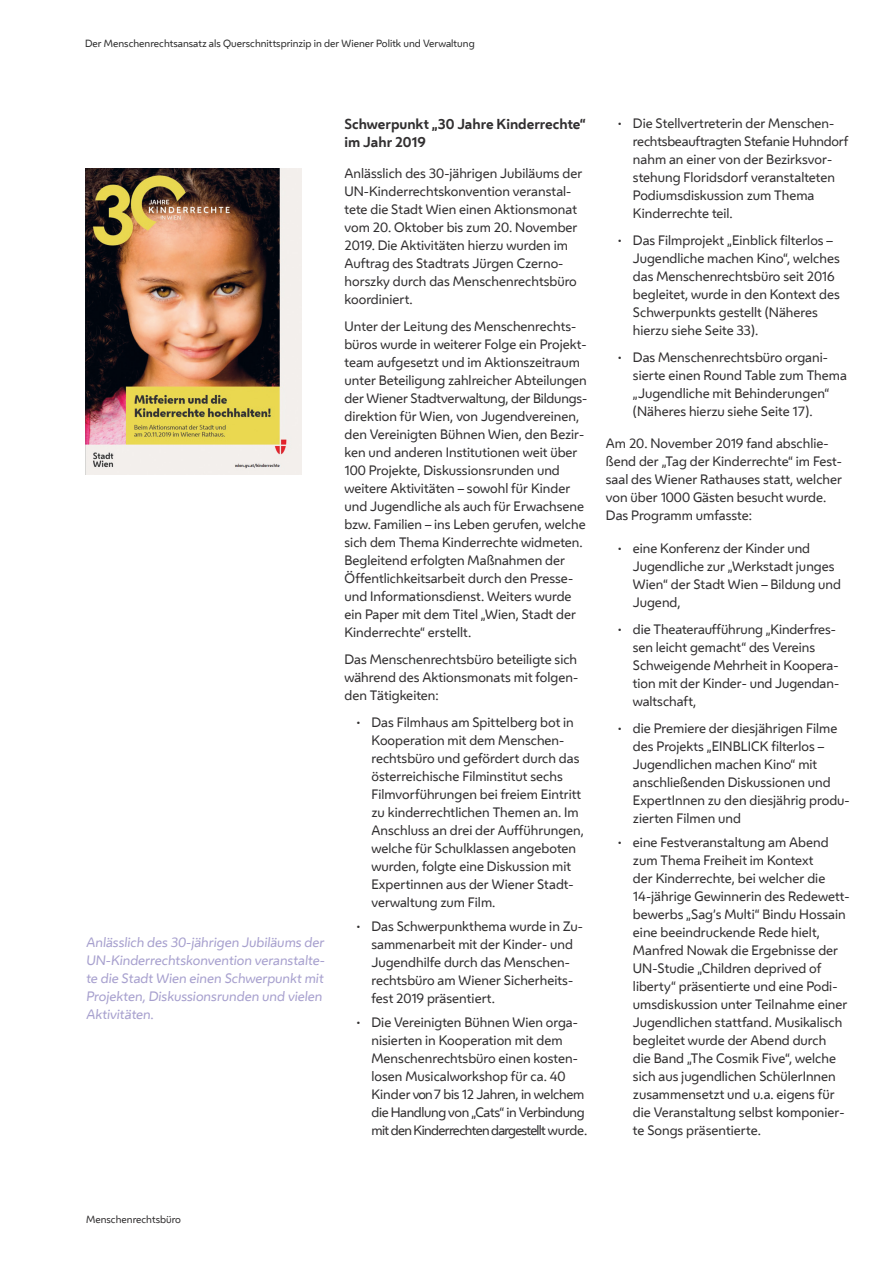
<style>
.page{position:relative;width:893px;height:1263px;background:#fff}
.page>*{position:absolute;margin:0;border:0;box-sizing:border-box;transform-origin:0 0}
.t1{font:700 13.5px/18px "Wiener Melange";color:#312f30}
.t2{font:12.75px/18px "Wiener Melange";color:#312f30}
.t3{font:12.75px/18px "Wiener Melange";color:#a7a0ce}
.t4{font:9.75px "Wiener Melange";color:#2e2e2e}
.t5{font:9.75px "Wiener Melange";color:#312f30}
</style>
<div class="page">
<img style="left:85px;top:169px;width:216px;height:305px">
<p class="t4" style="left:85px;top:38px;width:391px">Der Menschenrechtsansatz als Querschnittsprinzip in der Wiener Politk und Verwaltung</p>
<p class="t3" style="left:86px;top:934px;width:241px">Anlässlich des 30-jährigen Jubiläums der UN-Kinderrechtskonvention veranstalte&shy;te die Stadt Wien einen Schwerpunkt mit Projekten, Diskussionsrunden und vielen Aktivitäten.</p>
<h5 class="t1" style="left:344px;top:115px;width:243px">Schwerpunkt „30 Jahre Kinderrechte“ im Jahr 2019</h5>
<p class="t2" style="left:344px;top:165px;width:239px">Anlässlich des 30-jährigen Jubiläums der UN-Kinderrechtskonvention veranstal&shy;tete die Stadt Wien einen Aktionsmonat vom 20. Oktober bis zum 20. November 2019. Die Aktivitäten hierzu wurden im Auftrag des Stadtrats Jürgen Czerno&shy;horszky durch das Menschenrechtsbüro koordiniert.</p>
<p class="t2" style="left:344px;top:318px;width:244px">Unter der Leitung des Menschenrechts&shy;büros wurde in weiterer Folge ein Projekt&shy;team aufgesetzt und im Aktionszeitraum unter Beteiligung zahlreicher Abteilungen der Wiener Stadtverwaltung, der Bildungs&shy;direktion für Wien, von Jugendvereinen, den Vereinigten Bühnen Wien, den Bezir&shy;ken und anderen Institutionen weit über 100 Projekte, Diskussionsrunden und weitere Aktivitäten – sowohl für Kinder und Jugendliche als auch für Erwachsene bzw. Familien – ins Leben gerufen, welche sich dem Thema Kinderrechte widmeten.<br>Begleitend erfolgten Maßnahmen der Öffentlichkeitsarbeit durch den Presse&shy;und Informationsdienst. Weiters wurde ein Paper mit dem Titel „Wien, Stadt der Kinderrechte“ erstellt.</p>
<p class="t2" style="left:344px;top:651px;width:235px;text-align:justify">Das Menschenrechtsbüro beteiligte sich während des Aktionsmonats mit folgen&shy;den Tätigkeiten:</p>
<p class="t2" style="left:371px;top:714px;width:214px;text-indent:-17px">• Das Filmhaus am Spittelberg bot in Kooperation mit dem Menschen&shy;rechtsbüro und gefördert durch das österreichische Filminstitut sechs Filmvorführungen bei freiem Eintritt zu kinderrechtlichen Themen an. Im Anschluss an drei der Aufführungen, welche für Schulklassen angeboten wurden, folgte eine Diskussion mit Expertinnen aus der Wiener Stadt&shy;verwaltung zum Film.</p>
<p class="t2" style="left:371px;top:918px;width:213px;text-indent:-17px">• Das Schwerpunkthema wurde in Zu&shy;sammenarbeit mit der Kinder- und<br>Jugendhilfe durch das Menschen&shy;rechtsbüro am Wiener Sicherheits&shy;fest 2019 präsentiert.</p>
<p class="t2" style="left:371px;top:1014px;width:217px;text-indent:-17px">• Die Vereinigten Bühnen Wien orga&shy;nisierten in Kooperation mit dem Menschenrechtsbüro einen kosten&shy;losen Musicalworkshop für ca. 40<br>Kinder von7 bis 12 Jahren, in welchem die Handlung von „Cats“ in Verbindung mit den Kinderrechten dargestellt wurde.</p>
<p class="t2" style="left:633px;top:114px;width:217px;text-indent:-17px">• Die Stellvertreterin der Menschen&shy;rechtsbeauftragten Stefanie Huhndorf nahm an einer von der Bezirksvor&shy;stehung Floridsdorf veranstalteten Podiumsdiskussion zum Thema Kinderrechte teil.</p>
<p class="t2" style="left:633px;top:232px;width:208px;text-indent:-17px">• Das Filmprojekt „Einblick filterlos – Jugendliche machen Kino“, welches das Menschenrechtsbüro seit 2016 begleitet, wurde in den Kontext des Schwerpunkts gestellt (Näheres hierzu siehe Seite 33).</p>
<p class="t2" style="left:633px;top:349px;width:215px;text-indent:-17px">• Das Menschenrechtsbüro organi&shy;sierte einen Round Table zum Thema „Jugendliche mit Behinderungen“ (Näheres hierzu siehe Seite 17).</p>
<p class="t2" style="left:606px;top:434px;width:238px">Am 20. November 2019 fand abschlie&shy;ßend der „Tag der Kinderrechte“ im Fest&shy;saal des Wiener Rathauses statt, welcher von über 1000 Gästen besucht wurde.<br>Das Programm umfasste:</p>
<p class="t2" style="left:633px;top:539px;width:210px;text-indent:-17px">• eine Konferenz der Kinder und<br>Jugendliche zur „Werkstadt junges<br>Wien“ der Stadt Wien – Bildung und<br>Jugend,</p>
<p class="t2" style="left:633px;top:620px;width:208px;text-indent:-17px">• die Theateraufführung „Kinderfres&shy;sen leicht gemacht“ des Vereins<br>Schweigende Mehrheit in Koopera&shy;tion mit der Kinder- und Jugendan&shy;waltschaft,</p>
<p class="t2" style="left:633px;top:719px;width:218px;text-indent:-17px">• die Premiere der diesjährigen Filme des Projekts „EINBLICK filterlos –<br>Jugendlichen machen Kino“ mit anschließenden Diskussionen und<br>ExpertInnen zu den diesjährig produ&shy;zierten Filmen und</p>
<p class="t2" style="left:633px;top:833px;width:218px;text-indent:-17px">• eine Festveranstaltung am Abend zum Thema Freiheit im Kontext<br>der Kinderrechte, bei welcher die 14-jährige Gewinnerin des Redewett&shy;bewerbs „Sag’s Multi“ Bindu Hossain eine beeindruckende Rede hielt, Manfred Nowak die Ergebnisse der UN-Studie „Children deprived of liberty“ präsentierte und eine Podi&shy;umsdiskussion unter Teilnahme einer Jugendlichen stattfand. Musikalisch begleitet wurde der Abend durch<br>die Band „The Cosmik Five“, welche sich aus jugendlichen SchülerInnen zusammensetzt und u.a. eigens für die Veranstaltung selbst komponier&shy;te Songs präsentierte.</p>
<p class="t5" style="left:86px;top:1213px;width:96px">Menschenrechtsbüro</p>
</div>
